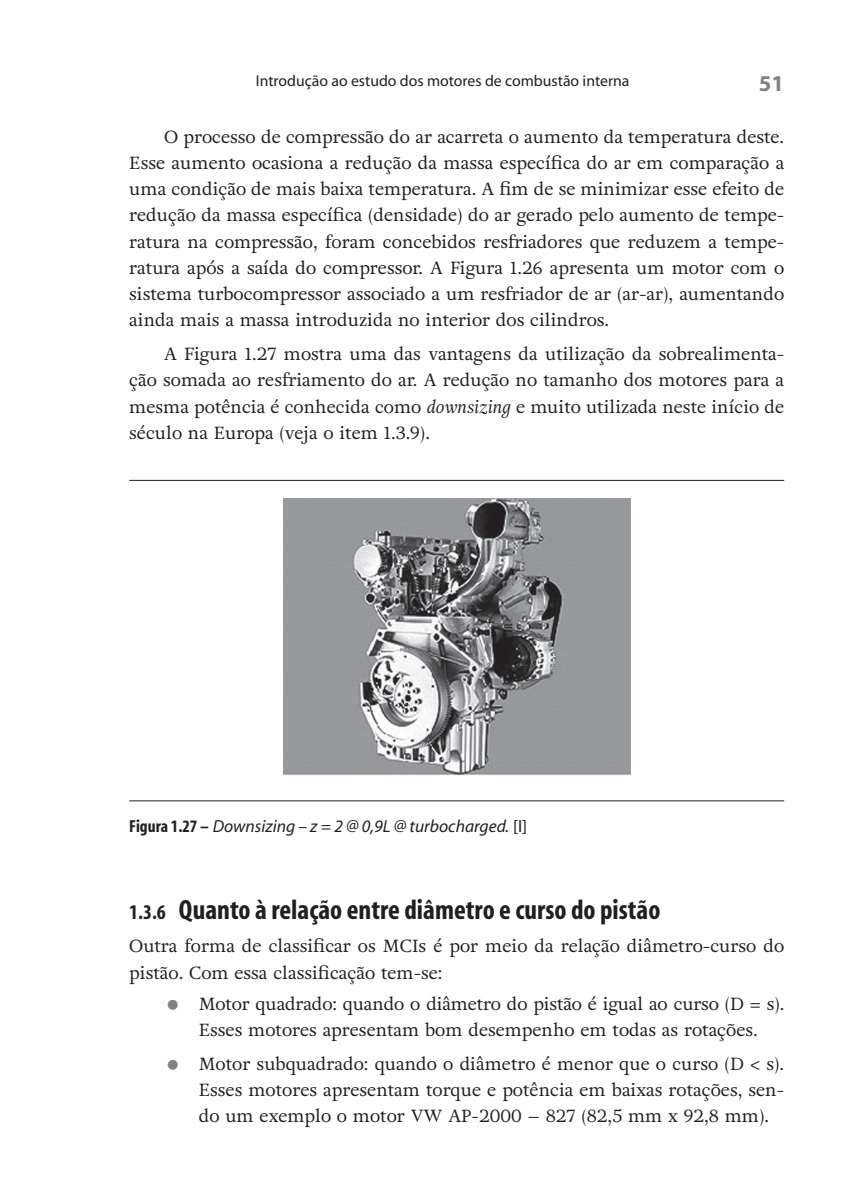
<style>
.page{position:relative;width:854px;height:1202px;background:#fff}
.page>*{position:absolute;margin:0;border:0;box-sizing:border-box;transform-origin:0 0}
.Heading_3{font:700 condensed 28px "Myriad";color:#231f20}
.t1{font:700 22.75px "Myriad";color:#808285}
.MASSA_DE_TEXTO{font:17.5px/26.2px "Adriane Text";color:#231f20;text-align:justify}
.massa_sem_recuo{font:17.5px/26.2px "Adriane Text";color:#231f20}
.legenda{font:italic 17.5px "Myriad";color:#231f20}
.t2{font:15.75px "Myriad Pro";color:#231f20}
.s1{font-style:italic}
.s2{font-weight:700;font-style:normal;font-stretch:condensed}
.s3{font-style:normal}
.s4{font-size:21px}
</style>
<div class="page">
<hr style="left:129px;top:480px;width:655px;height:1px;background:#231f20">
<hr style="left:129px;top:800px;width:655px;height:1px;background:#231f20">
<img style="left:283px;top:499px;width:347px;height:276px">
<p class="t2" style="left:256px;top:71px;width:375px">Introdução ao estudo dos motores de combustão interna</p>
<h2 class="t1" style="left:759px;top:72px;width:27px">51</h2>
<p class="MASSA_DE_TEXTO" style="left:129px;top:123px;width:656px;text-indent:35px">O processo de compressão do ar acarreta o aumento da temperatura deste.<br>Esse aumento ocasiona a redução da massa específica do ar em comparação a uma condição de mais baixa temperatura. A fim de se minimizar esse efeito de redução da massa específica (densidade) do ar gerado pelo aumento de tempe&shy;ratura na compressão, foram concebidos resfriadores que reduzem a tempe&shy;ratura após a saída do compressor. A Figura 1.26 apresenta um motor com o sistema turbocompressor associado a um resfriador de ar (ar-ar), aumentando ainda mais a massa introduzida no interior dos cilindros.</p>
<p class="MASSA_DE_TEXTO" style="left:129px;top:340px;width:656px;text-indent:35px">A Figura 1.27 mostra uma das vantagens da utilização da sobrealimenta&shy;ção somada ao resfriamento do ar. A redução no tamanho dos motores para a mesma potência é conhecida como <span class="s1">downsizing</span> e muito utilizada neste início de século na Europa (veja o item 1.3.9).</p>
<p class="legenda" style="left:129px;top:817px;width:399px"><span class="s2">Figura 1.27 –</span> Downsizing – z = 2 @ 0,9L @ turbocharged. <span class="s3">[I]</span></p>
<p class="Heading_3" style="left:129px;top:894px;width:533px"><span class="s4">1.3.6</span> Quanto à relação entre diâmetro e curso do pistão</p>
<p class="massa_sem_recuo" style="left:129px;top:932px;width:656px">Outra forma de classificar os MCIs é por meio da relação diâmetro-curso do pistão. Com essa classificação tem-se:</p>
<p class="MASSA_DE_TEXTO" style="left:199px;top:989px;width:587px">Motor quadrado: quando o diâmetro do pistão é igual ao curso (D = s).<br>Esses motores apresentam bom desempenho em todas as rotações.</p>
<p class="MASSA_DE_TEXTO" style="left:199px;top:1049px;width:587px">Motor subquadrado: quando o diâmetro é menor que o curso (D &lt; s).<br>Esses motores apresentam torque e potência em baixas rotações, sen&shy;do um exemplo o motor VW AP-2000 – 827 (82,5 mm x 92,8 mm).</p>
</div>
